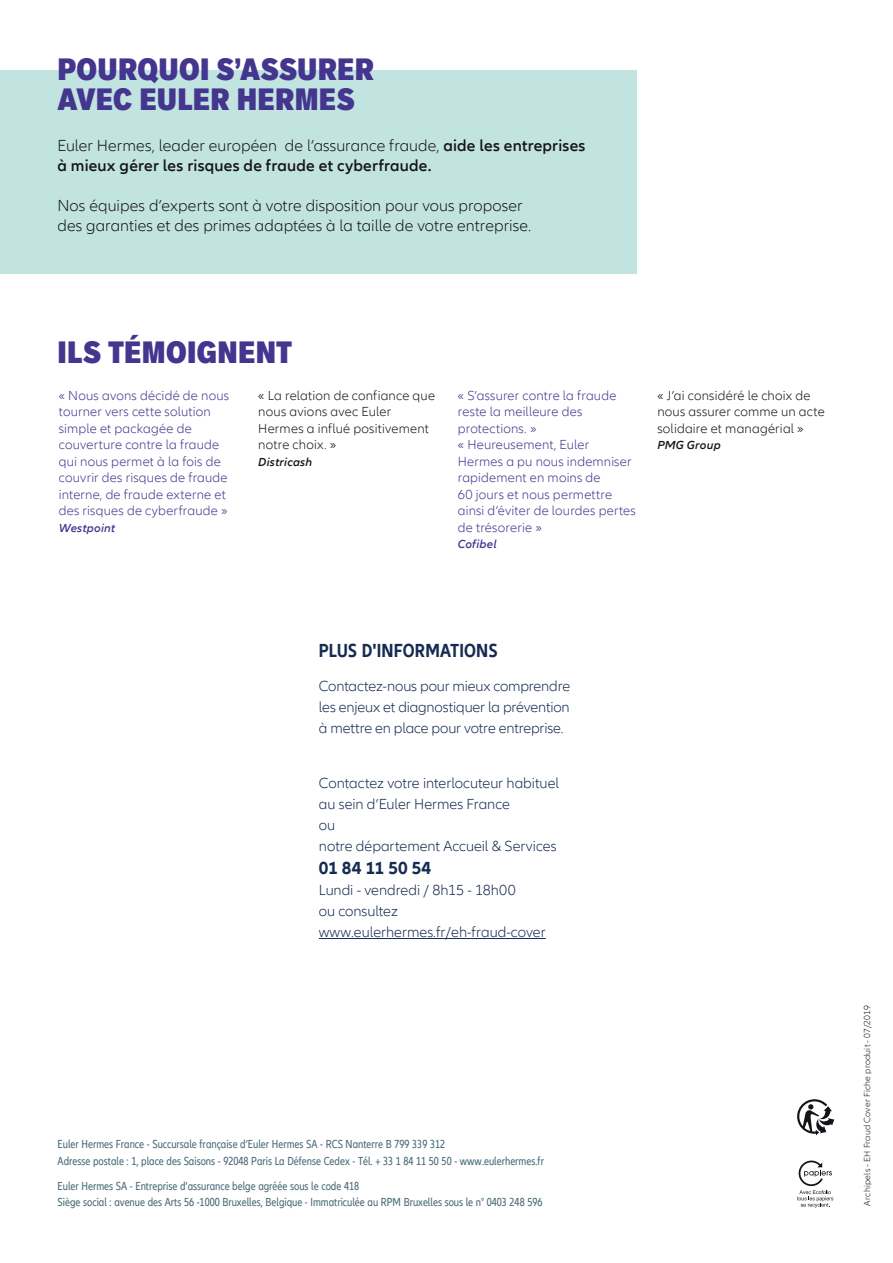
<style>
.page{position:relative;width:893px;height:1263px;background:#fff}
.page>*{position:absolute;margin:0;border:0;box-sizing:border-box;transform-origin:0 0}
.t1{font:900 condensed 30px/30px "Applied Sans Pro";letter-spacing:.01em;color:#44358e}
.t2{font:700 condensed 19.5px "Allianz Neo";letter-spacing:.005em;color:#162b52}
.t3{font:700 18px "Allianz Neo";color:#162b52}
.t4{font:300 16.5px/19.5px "Allianz Neo";letter-spacing:.005em;color:#171419}
.t5{font:600 16.5px/19.5px "Allianz Neo";letter-spacing:.01em;color:#171419}
.t6{font:300 15px/21px "Allianz Neo";letter-spacing:-.005em;color:#162b52}
.t7{font:300 13.5px/16.5px "Allianz Neo";letter-spacing:.015em;color:#44358e}
.t8{font:300 13.5px/16.5px "Allianz Neo";letter-spacing:.015em;color:#171419}
.t9{font:condensed 12px/16.5px "Allianz Neo";color:#4b6c79}
.t10{font:italic 600 12px "Allianz Neo";letter-spacing:.025em;color:#171419}
.t11{font:italic 600 12px "Allianz Neo";letter-spacing:.02em;color:#44358e}
.t12{font:300 9px "Allianz Neo";letter-spacing:.025em;color:#171419}
.s1{font-weight:300}
</style>
<div class="page">
<svg style="left:797px;top:1160px;width:36px;height:48px"></svg>
<svg style="left:797px;top:1099px;width:37px;height:36px"></svg>
<hr style="left:319px;top:938px;width:227px;height:1px;background:#162b52">
<div style="left:0;top:70px;width:637px;height:203px;background:#c2e4e1"></div>
<h1 class="t1" style="left:57px;top:54px;width:318px">POURQUOI S’ASSURER<br>AVEC EULER HERMES</h1>
<p class="t5" style="left:57px;top:136px;width:530px"><span class="s1">Euler Hermes, leader européen de l’assurance fraude,</span> aide les entreprises à mieux gérer les risques de fraude et cyberfraude.</p>
<p class="t4" style="left:57px;top:197px;width:475px">Nos équipes d’experts sont à votre disposition pour vous proposer des garanties et des primes adaptées à la taille de votre entreprise.</p>
<h1 class="t1" style="left:57px;top:337px;width:236px">ILS TÉMOIGNENT</h1>
<p class="t7" style="left:59px;top:388px;width:172px">« Nous avons décidé de nous tourner vers cette solution simple et packagée de couverture contre la fraude qui nous permet à la fois de couvrir des risques de fraude interne, de fraude externe et des risques de cyberfraude »</p>
<p class="t11" style="left:59px;top:521px;width:58px">Westpoint</p>
<p class="t8" style="left:258px;top:388px;width:178px">« La relation de confiance que nous avions avec Euler<br>Hermes a influé positivement notre choix. »</p>
<p class="t10" style="left:258px;top:455px;width:55px">Districash</p>
<p class="t7" style="left:458px;top:388px;width:180px">« S’assurer contre la fraude reste la meilleure des protections. »<br>« Heureusement, Euler<br>Hermes a pu nous indemniser rapidement en moins de<br>60 jours et nous permettre ainsi d’éviter de lourdes pertes de trésorerie »</p>
<p class="t11" style="left:458px;top:537px;width:40px">Cofibel</p>
<p class="t8" style="left:657px;top:388px;width:169px">« J’ai considéré le choix de nous assurer comme un acte solidaire et managérial »</p>
<p class="t10" style="left:657px;top:438px;width:65px">PMG Group</p>
<h2 class="t2" style="left:319px;top:639px;width:180px">PLUS D'INFORMATIONS</h2>
<p class="t6" style="left:319px;top:676px;width:253px;text-align:justify">Contactez-nous pour mieux comprendre les enjeux et diagnostiquer la prévention à mettre en place pour votre entreprise.</p>
<p class="t6" style="left:319px;top:773px;width:242px">Contactez votre interlocuteur habituel au sein d’Euler Hermes France<br>ou<br>notre département Accueil &amp; Services</p>
<h3 class="t3" style="left:319px;top:858px;width:114px">01 84 11 50 54</h3>
<p class="t6" style="left:319px;top:880px;width:228px">Lundi - vendredi / 8h15 - 18h00<br>ou consultez www.eulerhermes.fr/eh-fraud-cover</p>
<p class="t9" style="left:58px;top:1136px;width:488px">Euler Hermes France - Succursale française d’Euler Hermes SA - RCS Nanterre B 799 339 312<br>Adresse postale : 1, place des Saisons - 92048 Paris La Défense Cedex - Tél. + 33 1 84 11 50 50 - www.eulerhermes.fr</p>
<p class="t9" style="left:58px;top:1178px;width:486px">Euler Hermes SA - Entreprise d’assurance belge agréée sous le code 418<br>Siège social : avenue des Arts 56 -1000 Bruxelles, Belgique - Immatriculée au RPM Bruxelles sous le n° 0403 248 596</p>
<p class="t12" style="left:862px;top:1205px;width:202px;rotate:-90deg">Archipels - EH Fraud Cover Fiche produit - 07/2019</p>
</div>
